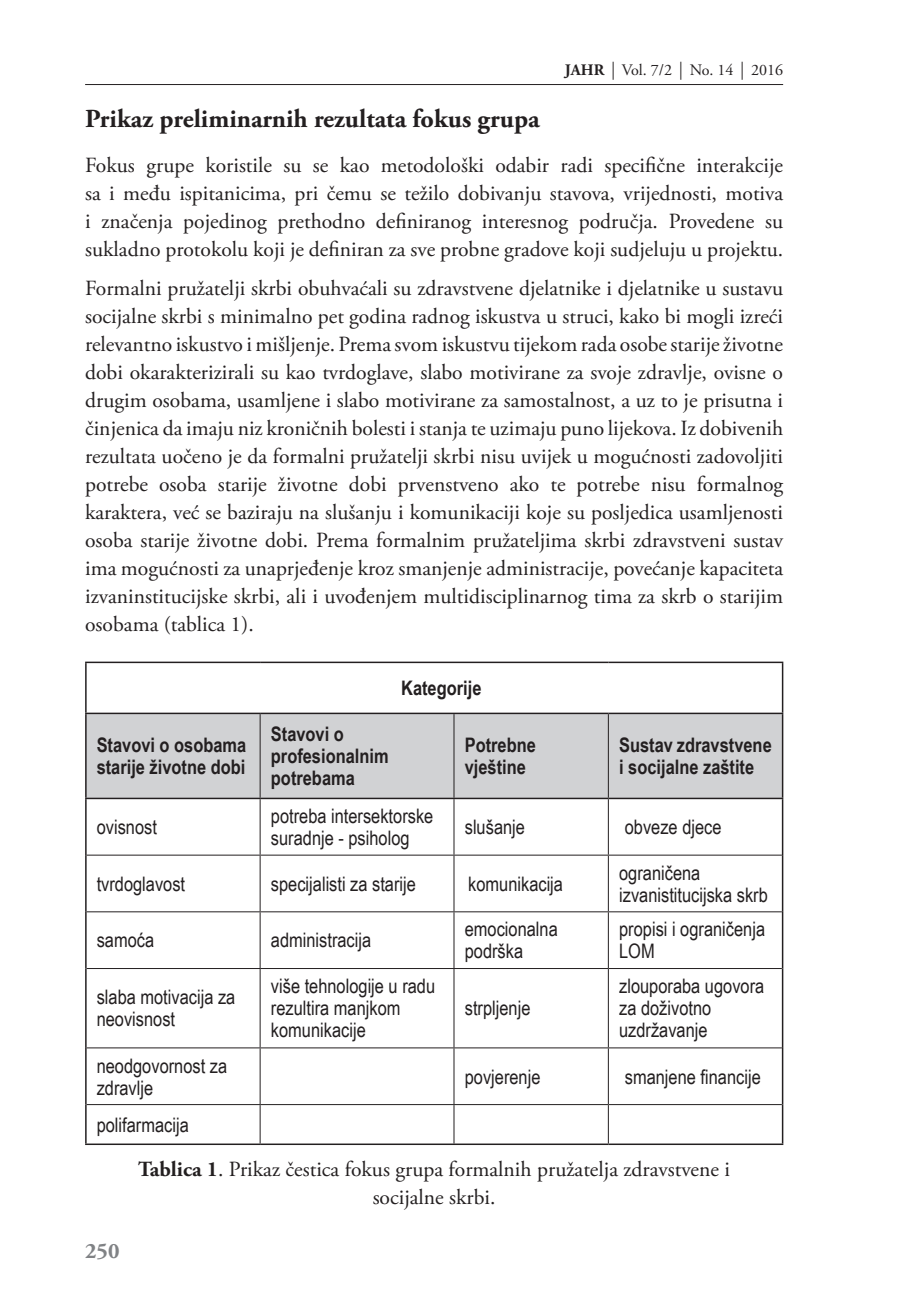
<style>
.page{position:relative;width:908px;height:1304px;background:#fff}
.page>*{position:absolute;margin:0;border:0;box-sizing:border-box;transform-origin:0 0}
.podnaslov{font:700 26px "Adobe Garamond Pro";color:#231f20}
.t1{font:700 22px "Adobe Garamond Pro";color:#808285}
.txt{font:21.6px/28px "Adobe Garamond Pro";color:#231f20;text-align:justify}
.t2{font:20px/22px "Arial Narrow";color:#231f20}
.tab{font:700 20px/22px "Arial Narrow";color:#231f20}
.t3{font:16px "Adobe Garamond Pro";color:#231f20}
.s1{font-weight:700}
</style>
<div class="page">
<hr style="left:85px;top:84px;width:697px;height:1px;background:#231f20">
<div style="left:87px;top:714px;width:694px;height:84px;background:#d1d2d4"></div>
<hr style="left:259px;top:714px;width:1px;height:84px;background:#231f20">
<hr style="left:453px;top:714px;width:1px;height:84px;background:#231f20">
<hr style="left:607px;top:714px;width:1px;height:84px;background:#231f20">
<hr style="left:259px;top:799px;width:1px;height:56px;background:#231f20">
<hr style="left:453px;top:799px;width:1px;height:56px;background:#231f20">
<hr style="left:607px;top:799px;width:1px;height:56px;background:#231f20">
<hr style="left:87px;top:855px;width:173px;height:1px;background:#231f20">
<hr style="left:260px;top:855px;width:194px;height:1px;background:#231f20">
<hr style="left:259px;top:856px;width:1px;height:55px;background:#231f20">
<hr style="left:454px;top:855px;width:154px;height:1px;background:#231f20">
<hr style="left:453px;top:856px;width:1px;height:55px;background:#231f20">
<hr style="left:608px;top:855px;width:173px;height:1px;background:#231f20">
<hr style="left:607px;top:856px;width:1px;height:55px;background:#231f20">
<hr style="left:87px;top:911px;width:173px;height:1px;background:#231f20">
<hr style="left:260px;top:911px;width:194px;height:1px;background:#231f20">
<hr style="left:259px;top:912px;width:1px;height:56px;background:#231f20">
<hr style="left:454px;top:911px;width:154px;height:1px;background:#231f20">
<hr style="left:453px;top:912px;width:1px;height:56px;background:#231f20">
<hr style="left:608px;top:911px;width:173px;height:1px;background:#231f20">
<hr style="left:607px;top:912px;width:1px;height:56px;background:#231f20">
<hr style="left:87px;top:968px;width:173px;height:1px;background:#231f20">
<hr style="left:260px;top:968px;width:194px;height:1px;background:#231f20">
<hr style="left:259px;top:969px;width:1px;height:78px;background:#231f20">
<hr style="left:454px;top:968px;width:154px;height:1px;background:#231f20">
<hr style="left:453px;top:969px;width:1px;height:78px;background:#231f20">
<hr style="left:608px;top:968px;width:173px;height:1px;background:#231f20">
<hr style="left:607px;top:969px;width:1px;height:78px;background:#231f20">
<hr style="left:87px;top:1047px;width:173px;height:1px;background:#231f20">
<hr style="left:260px;top:1047px;width:194px;height:1px;background:#231f20">
<hr style="left:259px;top:1048px;width:1px;height:56px;background:#231f20">
<hr style="left:454px;top:1047px;width:154px;height:1px;background:#231f20">
<hr style="left:453px;top:1048px;width:1px;height:56px;background:#231f20">
<hr style="left:608px;top:1047px;width:173px;height:1px;background:#231f20">
<hr style="left:607px;top:1048px;width:1px;height:56px;background:#231f20">
<hr style="left:87px;top:1104px;width:173px;height:1px;background:#231f20">
<hr style="left:260px;top:1104px;width:194px;height:1px;background:#231f20">
<hr style="left:259px;top:1105px;width:1px;height:38px;background:#231f20">
<hr style="left:454px;top:1104px;width:154px;height:1px;background:#231f20">
<hr style="left:453px;top:1105px;width:1px;height:38px;background:#231f20">
<hr style="left:608px;top:1104px;width:173px;height:1px;background:#231f20">
<hr style="left:607px;top:1105px;width:1px;height:38px;background:#231f20">
<hr style="left:85px;top:662px;width:175px;height:1px;background:#231f20">
<hr style="left:85px;top:663px;width:2px;height:50px;background:#231f20">
<hr style="left:260px;top:662px;width:194px;height:1px;background:#231f20">
<hr style="left:454px;top:662px;width:154px;height:1px;background:#231f20">
<hr style="left:608px;top:662px;width:175px;height:1px;background:#231f20">
<hr style="left:781px;top:663px;width:2px;height:50px;background:#231f20">
<hr style="left:85px;top:799px;width:2px;height:56px;background:#231f20">
<hr style="left:781px;top:799px;width:2px;height:56px;background:#231f20">
<hr style="left:85px;top:855px;width:2px;height:57px;background:#231f20">
<hr style="left:781px;top:855px;width:2px;height:57px;background:#231f20">
<hr style="left:85px;top:912px;width:2px;height:56px;background:#231f20">
<hr style="left:781px;top:912px;width:2px;height:56px;background:#231f20">
<hr style="left:85px;top:968px;width:2px;height:80px;background:#231f20">
<hr style="left:781px;top:968px;width:2px;height:80px;background:#231f20">
<hr style="left:85px;top:1048px;width:2px;height:57px;background:#231f20">
<hr style="left:781px;top:1048px;width:2px;height:57px;background:#231f20">
<hr style="left:85px;top:1105px;width:2px;height:38px;background:#231f20">
<hr style="left:781px;top:1105px;width:2px;height:38px;background:#231f20">
<hr style="left:85px;top:1143px;width:175px;height:2px;background:#231f20">
<hr style="left:260px;top:1143px;width:194px;height:2px;background:#231f20">
<hr style="left:454px;top:1143px;width:154px;height:2px;background:#231f20">
<hr style="left:608px;top:1143px;width:175px;height:2px;background:#231f20">
<hr style="left:85px;top:713px;width:175px;height:1px;background:#231f20">
<hr style="left:85px;top:714px;width:2px;height:84px;background:#231f20">
<hr style="left:260px;top:713px;width:194px;height:1px;background:#231f20">
<hr style="left:454px;top:713px;width:154px;height:1px;background:#231f20">
<hr style="left:608px;top:713px;width:175px;height:1px;background:#231f20">
<hr style="left:781px;top:714px;width:2px;height:84px;background:#231f20">
<hr style="left:85px;top:798px;width:175px;height:1px;background:#231f20">
<hr style="left:260px;top:798px;width:194px;height:1px;background:#231f20">
<hr style="left:454px;top:798px;width:154px;height:1px;background:#231f20">
<hr style="left:608px;top:798px;width:175px;height:1px;background:#231f20">
<p class="t3" style="left:564px;top:60px;width:220px"><span class="s1">JAHR</span> Vol. 7/2 No. 14 2016</p>
<p class="podnaslov" style="left:85px;top:103px;width:456px">Prikaz preliminarnih rezultata fokus grupa</p>
<p class="txt" style="left:85px;top:151px;width:699px">Fokus grupe koristile su se kao metodološki odabir radi specifične interakcije sa i među ispitanicima, pri čemu se težilo dobivanju stavova, vrijednosti, motiva i značenja pojedinog prethodno definiranog interesnog područja. Provedene su sukladno protokolu koji je definiran za sve probne gradove koji sudjeluju u projektu.</p>
<p class="txt" style="left:85px;top:275px;width:699px">Formalni pružatelji skrbi obuhvaćali su zdravstvene djelatnike i djelatnike u sustavu socijalne skrbi s minimalno pet godina radnog iskustva u struci, kako bi mogli izreći relevantno iskustvo i mišljenje. Prema svom iskustvu tijekom rada osobe starije životne dobi okarakterizirali su kao tvrdoglave, slabo motivirane za svoje zdravlje, ovisne o drugim osobama, usamljene i slabo motivirane za samostalnost, a uz to je prisutna i činjenica da imaju niz kroničnih bolesti i stanja te uzimaju puno lijekova. Iz dobivenih rezultata uočeno je da formalni pružatelji skrbi nisu uvijek u mogućnosti zadovoljiti potrebe osoba starije životne dobi prvenstveno ako te potrebe nisu formalnog karaktera, već se baziraju na slušanju i komunikaciji koje su posljedica usamljenosti osoba starije životne dobi. Prema formalnim pružateljima skrbi zdravstveni sustav ima mogućnosti za unaprjeđenje kroz smanjenje administracije, povećanje kapaciteta izvaninstitucijske skrbi, ali i uvođenjem multidisciplinarnog tima za skrb o starijim osobama (tablica 1).</p>
<p class="tab" style="left:401px;top:676px;width:82px">Kategorije</p>
<p class="tab" style="left:97px;top:733px;width:151px">Stavovi o osobama starije životne dobi</p>
<p class="tab" style="left:271px;top:722px;width:119px">Stavovi o profesionalnim potrebama</p>
<p class="tab" style="left:464px;top:733px;width:73px">Potrebne vještine</p>
<p class="tab" style="left:619px;top:733px;width:154px">Sustav zdravstvene i socijalne zaštite</p>
<p class="t2" style="left:97px;top:815px;width:62px">ovisnost</p>
<p class="t2" style="left:271px;top:804px;width:164px">potreba intersektorske suradnje - psiholog</p>
<p class="t2" style="left:464px;top:815px;width:62px">slušanje</p>
<p class="t2" style="left:624px;top:815px;width:98px">obveze djece</p>
<p class="t2" style="left:97px;top:872px;width:90px">tvrdoglavost</p>
<p class="t2" style="left:271px;top:872px;width:146px">specijalisti za starije</p>
<p class="t2" style="left:468px;top:872px;width:96px">komunikacija</p>
<p class="t2" style="left:619px;top:861px;width:150px">ograničena izvanistitucijska skrb</p>
<p class="t2" style="left:97px;top:929px;width:59px">samoća</p>
<p class="t2" style="left:271px;top:929px;width:102px">administracija</p>
<p class="t2" style="left:464px;top:918px;width:94px">emocionalna podrška</p>
<p class="t2" style="left:619px;top:918px;width:147px">propisi i ograničenja<br>LOM</p>
<p class="t2" style="left:97px;top:986px;width:140px">slaba motivacija za neovisnost</p>
<p class="t2" style="left:271px;top:975px;width:166px">više tehnologije u radu rezultira manjkom komunikacije</p>
<p class="t2" style="left:619px;top:975px;width:146px">zlouporaba ugovora za doživotno uzdržavanje</p>
<p class="t2" style="left:464px;top:997px;width:67px">strpljenje</p>
<p class="t2" style="left:97px;top:1054px;width:132px">neodgovornost za zdravlje</p>
<p class="t2" style="left:464px;top:1065px;width:77px">povjerenje</p>
<p class="t2" style="left:624px;top:1065px;width:137px">smanjene financije</p>
<p class="t2" style="left:97px;top:1113px;width:94px">polifarmacija</p>
<p class="txt" style="left:138px;top:1156px;width:593px;text-align:center"><span class="s1">Tablica 1</span>. Prikaz čestica fokus grupa formalnih pružatelja zdravstvene i socijalne skrbi.</p>
<p class="t1" style="left:85px;top:1238px;width:36px">250</p>
</div>
